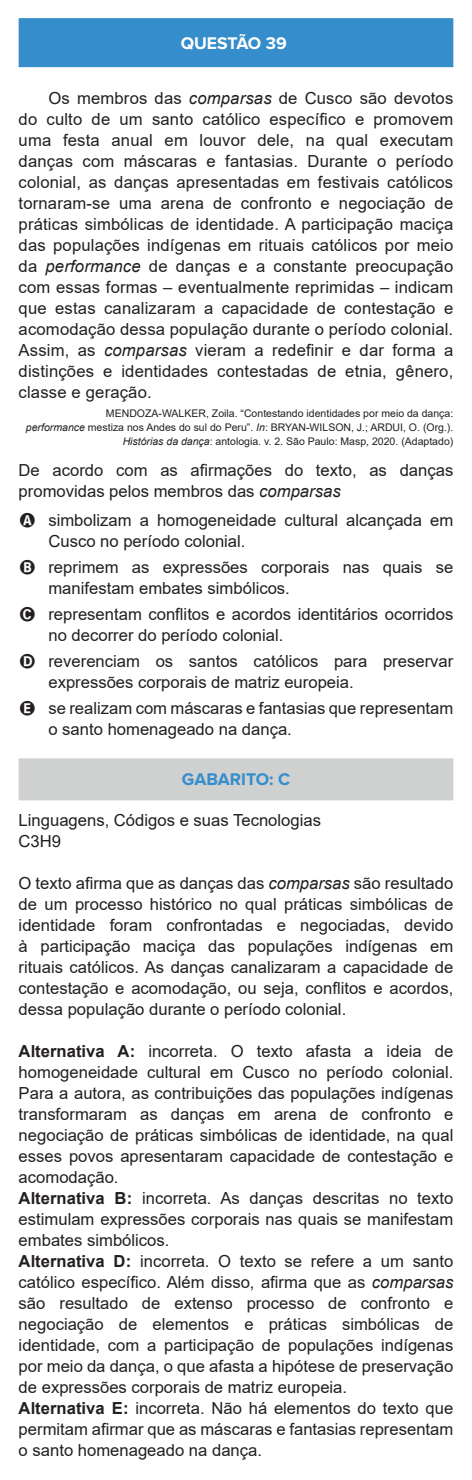
<style>
.page{position:relative;width:472px;height:1480px;background:#fff}
.page>*{position:absolute;margin:0;border:0;box-sizing:border-box;transform-origin:0 0}
.t1{font:700 17.5px "Proxima Nova";color:#358dcb}
.t2{font:700 17.5px "Proxima Nova";color:#fff}
.t3{font:16.62px/21px "Arial";color:#231f20}
.t4{font:10.5px/14px "Arial";color:#231f20;text-align:right}
.s1{font-style:italic}
.s2{font-weight:700}
</style>
<div class="page">
<div style="left:19px;top:18px;width:434px;height:49px;background:#358dcb"></div>
<div style="left:19px;top:758px;width:434px;height:42px;background:#cfd1d0"></div>
<p class="t2" style="left:180px;top:33px;width:107px">QUESTÃO 39</p>
<p class="t3" style="left:19px;top:88px;width:436px;text-align:justify;text-indent:30px">Os membros das <span class="s1">comparsas</span> de Cusco são devotos do culto de um santo católico específico e promovem uma festa anual em louvor dele, na qual executam danças com máscaras e fantasias. Durante o período colonial, as danças apresentadas em festivais católicos tornaram-se uma arena de confronto e negociação de práticas simbólicas de identidade. A participação maciça das populações indígenas em rituais católicos por meio da <span class="s1">performance</span> de danças e a constante preocupação com essas formas – eventualmente reprimidas – indicam que estas canalizaram a capacidade de contestação e acomodação dessa população durante o período colonial.<br>Assim, as <span class="s1">comparsas</span> vieram a redefinir e dar forma a distinções e identidades contestadas de etnia, gênero, classe e geração.</p>
<p class="t4" style="left:26px;top:406px;width:428px">MENDOZA-WALKER, Zoila. “Contestando identidades por meio da dança:<br><span class="s1">performance</span> mestiza nos Andes do sul do Peru”. <span class="s1">In</span>: BRYAN-WILSON, J.; ARDUI, O. (Org.).<br><span class="s1">Histórias da dança</span>: antologia. v. 2. São Paulo: Masp, 2020. (Adaptado)</p>
<p class="t3" style="left:19px;top:460px;width:436px">De acordo com as afirmações do texto, as danças promovidas pelos membros das <span class="s1">comparsas</span></p>
<p class="t3" style="left:48px;top:509px;width:406px">simbolizam a homogeneidade cultural alcançada em<br>Cusco no período colonial.</p>
<p class="t3" style="left:48px;top:556px;width:406px">reprimem as expressões corporais nas quais se manifestam embates simbólicos.</p>
<p class="t3" style="left:48px;top:603px;width:406px">representam conflitos e acordos identitários ocorridos no decorrer do período colonial.</p>
<p class="t3" style="left:48px;top:650px;width:406px">reverenciam os santos católicos para preservar expressões corporais de matriz europeia.</p>
<p class="t3" style="left:48px;top:697px;width:406px">se realizam com máscaras e fantasias que representam o santo homenageado na dança.</p>
<p class="t1" style="left:182px;top:769px;width:110px">GABARITO: C</p>
<p class="t3" style="left:19px;top:810px;width:303px">Linguagens, Códigos e suas Tecnologias<br>C3H9</p>
<p class="t3" style="left:19px;top:873px;width:436px;text-align:justify">O texto afirma que as danças das <span class="s1">comparsas</span> são resultado de um processo histórico no qual práticas simbólicas de identidade foram confrontadas e negociadas, devido à participação maciça das populações indígenas em rituais católicos. As danças canalizaram a capacidade de contestação e acomodação, ou seja, conflitos e acordos, dessa população durante o período colonial.</p>
<p class="t3" style="left:19px;top:1041px;width:436px"><span class="s2">Alternativa A:</span> incorreta. O texto afasta a ideia de homogeneidade cultural em Cusco no período colonial.<br>Para a autora, as contribuições das populações indígenas transformaram as danças em arena de confronto e negociação de práticas simbólicas de identidade, na qual esses povos apresentaram capacidade de contestação e acomodação.<br><span class="s2">Alternativa B:</span> incorreta. As danças descritas no texto estimulam expressões corporais nas quais se manifestam embates simbólicos.<br><span class="s2">Alternativa D:</span> incorreta. O texto se refere a um santo católico específico. Além disso, afirma que as <span class="s1">comparsas </span>são resultado de extenso processo de confronto e negociação de elementos e práticas simbólicas de identidade, com a participação de populações indígenas por meio da dança, o que afasta a hipótese de preservação de expressões corporais de matriz europeia.<br><span class="s2">Alternativa E:</span> incorreta. Não há elementos do texto que permitam afirmar que as máscaras e fantasias representam o santo homenageado na dança.</p>
</div>
